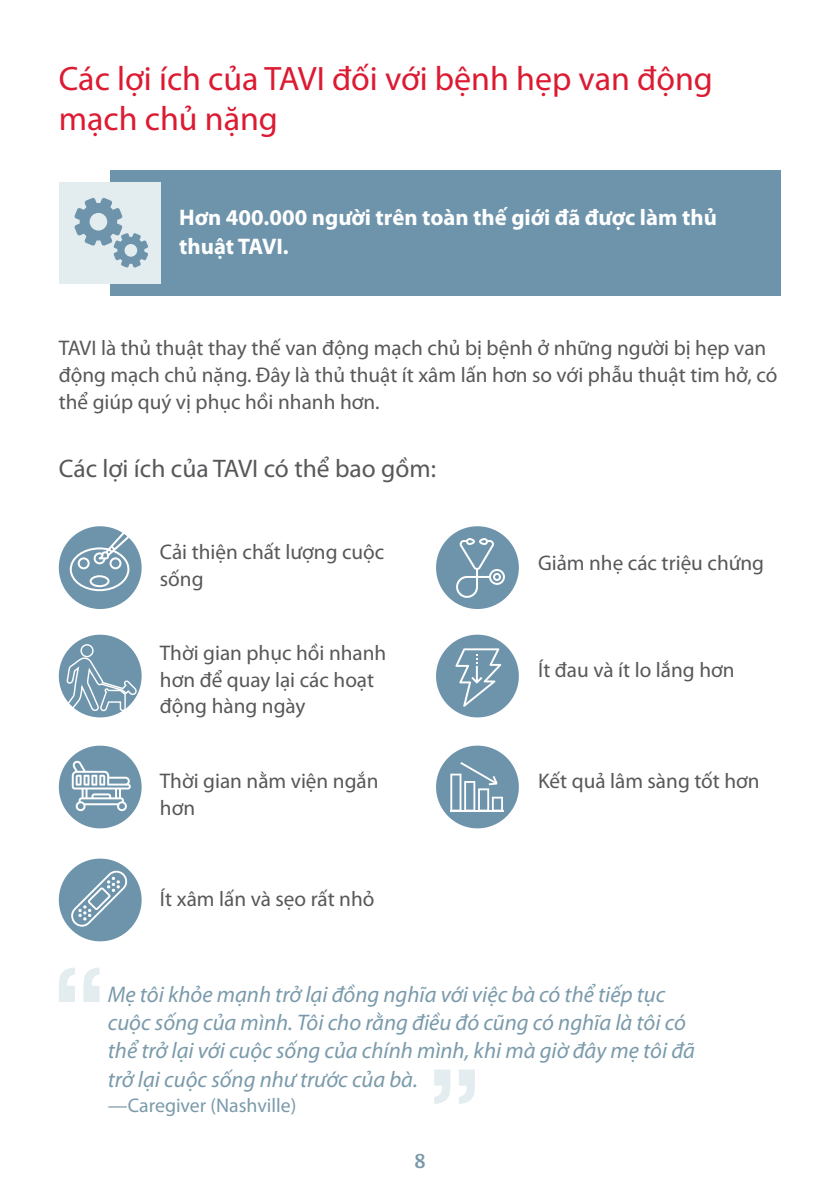
<style>
.page{position:relative;width:840px;height:1191px;background:#fff}
.page>*{position:absolute;margin:0;border:0;box-sizing:border-box;transform-origin:0 0}
.t1{font:34px/40.8px "Myriad Pro";color:#dc1a32}
.t2{font:25.4px "Myriad Pro";color:#57585a}
.t3{font:italic 22.6px/28.2px "Myriad Pro";color:#7a9aab}
.t4{font:700 22.6px/28.2px "Myriad Pro";color:#fff}
.t5{font:21.2px/26.8px "Myriad Pro";color:#57585a}
.t6{font:19.8px "Myriad Pro";color:#7a9aab}
.t7{font:700 19.8px "Vesta Std";color:#7a9aab}
</style>
<div class="page">
<div style="left:110px;top:170px;width:670px;height:126px;background:#6e94ab"></div>
<div style="left:59px;top:182px;width:102px;height:102px;background:#e3ecef"></div>
<svg style="left:74px;top:198px;width:74px;height:70px"></svg>
<div style="left:436px;top:634px;width:82px;height:83px;background:#6e94ab;border-radius:50%"></div>
<svg style="left:455px;top:648px;width:46px;height:58px"></svg>
<div style="left:59px;top:526px;width:82px;height:83px;background:#6e94ab;border-radius:50%"></div>
<svg style="left:70px;top:531px;width:59px;height:60px"></svg>
<div style="left:59px;top:745px;width:82px;height:83px;background:#6e94ab;border-radius:50%"></div>
<svg style="left:72px;top:760px;width:59px;height:52px"></svg>
<div style="left:436px;top:526px;width:82px;height:83px;background:#6e94ab;border-radius:50%"></div>
<svg style="left:456px;top:538px;width:49px;height:60px"></svg>
<div style="left:436px;top:745px;width:82px;height:83px;background:#6e94ab;border-radius:50%"></div>
<hr style="left:450px;top:809px;width:53px;height:2px;background:#fff">
<svg style="left:450px;top:762px;width:52px;height:48px"></svg>
<div style="left:59px;top:634px;width:82px;height:83px;background:#6e94ab;border-radius:50%"></div>
<svg style="left:62px;top:643px;width:76px;height:71px"></svg>
<div style="left:59px;top:858px;width:82px;height:83px;background:#6e94ab;border-radius:50%"></div>
<svg style="left:71px;top:870px;width:57px;height:56px"></svg>
<svg style="left:59px;top:968px;width:40px;height:34px"></svg>
<svg style="left:434px;top:1069px;width:40px;height:34px"></svg>
<p class="t1" style="left:59px;top:57px;width:655px">Các lợi ích của TAVI đối với bệnh hẹp van động mạch chủ nặng</p>
<p class="t4" style="left:179px;top:203px;width:539px">Hơn 400.000 người trên toàn thế giới đã được làm thủ thuật TAVI.</p>
<p class="t5" style="left:59px;top:334px;width:719px">TAVI là thủ thuật thay thế van động mạch chủ bị bệnh ở những người bị hẹp van động mạch chủ nặng. Đây là thủ thuật ít xâm lấn hơn so với phẫu thuật tim hở, có thể giúp quý vị phục hồi nhanh hơn.</p>
<p class="t2" style="left:59px;top:453px;width:378px">Các lợi ích của TAVI có thể bao gồm:</p>
<p class="t5" style="left:160px;top:538px;width:226px">Cải thiện chất lượng cuộc sống</p>
<p class="t5" style="left:537px;top:549px;width:227px">Giảm nhẹ các triệu chứng</p>
<p class="t5" style="left:160px;top:639px;width:228px">Thời gian phục hồi nhanh hơn để quay lại các hoạt động hàng ngày</p>
<p class="t5" style="left:537px;top:656px;width:198px">Ít đau và ít lo lắng hơn</p>
<p class="t5" style="left:160px;top:767px;width:220px">Thời gian nằm viện ngắn hơn</p>
<p class="t5" style="left:537px;top:766px;width:223px">Kết quả lâm sàng tốt hơn</p>
<p class="t5" style="left:160px;top:885px;width:216px">Ít xâm lấn và sẹo rất nhỏ</p>
<p class="t3" style="left:108px;top:979px;width:588px">Mẹ tôi khỏe mạnh trở lại đồng nghĩa với việc bà có thể tiếp tục cuộc sống của mình. Tôi cho rằng điều đó cũng có nghĩa là tôi có thể trở lại với cuộc sống của chính mình, khi mà giờ đây mẹ tôi đã trở lại cuộc sống như trước của bà.</p>
<p class="t6" style="left:108px;top:1093px;width:190px">—Caregiver (Nashville)</p>
<p class="t7" style="left:414px;top:1149px;width:13px">8</p>
</div>
